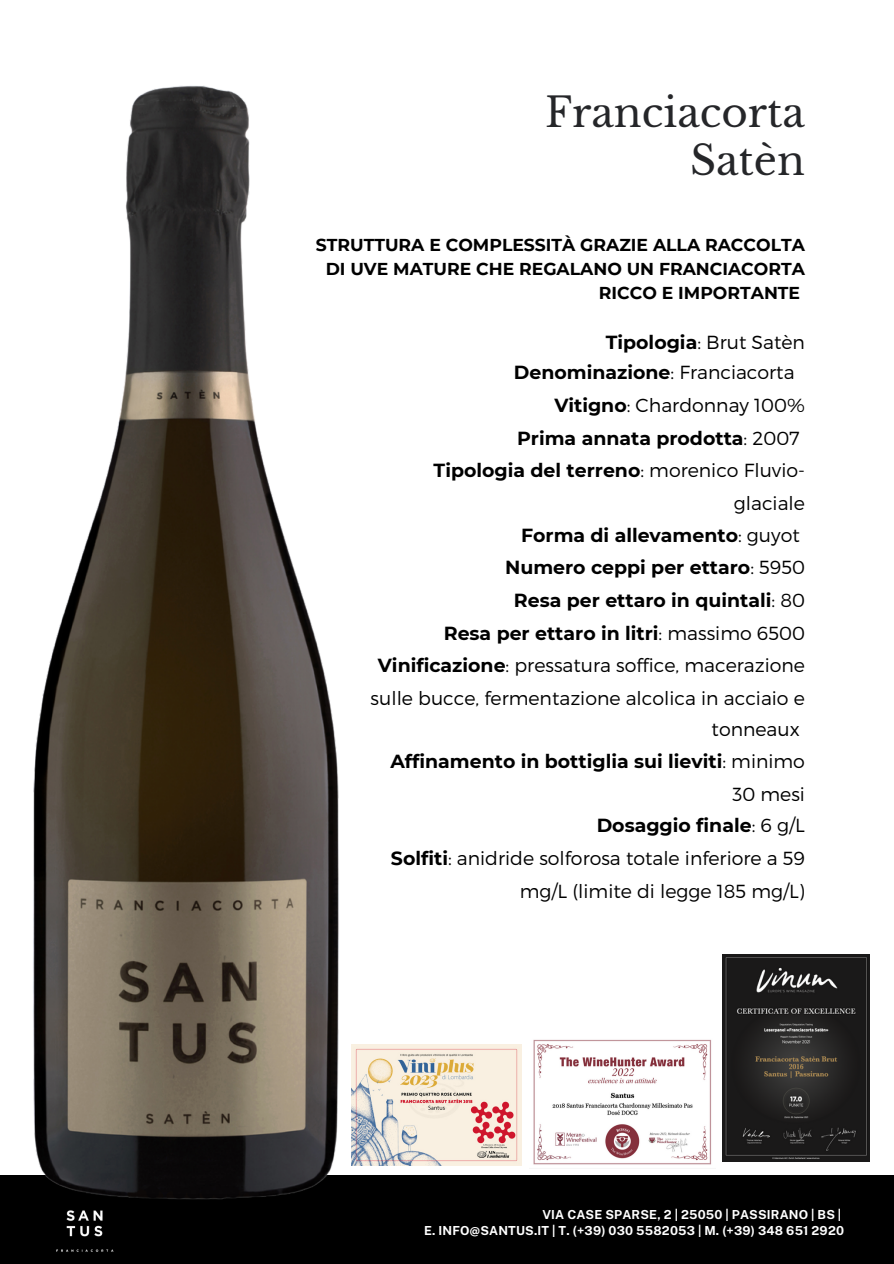
<style>
.page{position:relative;width:894px;height:1264px;background:#fff}
.page>*{position:absolute;margin:0;border:0;box-sizing:border-box;transform-origin:0 0}
.t1{font:40.5px/48.2px "Libre Baskerville";color:#252629;text-align:right}
.t2{font:300 18.9px/32.4px "Montserrat";color:#000}
.t3{font:700 17.25px/23.7px "Montserrat";color:#000;text-align:right}
.t4{font:700 12.45px/16.5px "Public Sans";letter-spacing:.015em;color:#fff;text-align:right}
.s1{font-weight:700}
</style>
<div class="page">
<div style="left:0;top:1175px;width:893px;height:88px;background:#000"></div>
<img style="left:33px;top:85px;width:793px;height:1167px">
<img style="left:722px;top:954px;width:147px;height:207px">
<img style="left:529px;top:1036px;width:186px;height:132px">
<img style="left:351px;top:1044px;width:170px;height:121px">
<h1 class="t1" style="left:545px;top:89px;width:261px">Franciacorta<br>Satèn</h1>
<p class="t3" style="left:316px;top:233px;width:490px">STRUTTURA E COMPLESSITÀ GRAZIE ALLA RACCOLTA<br>DI UVE MATURE CHE REGALANO UN FRANCIACORTA<br>RICCO E IMPORTANTE</p>
<p class="t2" style="left:514px;top:326px;width:292px;line-height:30.5px;text-indent:92px"><span class="s1">Tipologia</span>: Brut Satèn<br><span class="s1">Denominazione</span>: Franciacorta</p>
<p class="t2" style="left:370px;top:388px;width:435px;text-align:right"><span class="s1">Vitigno</span>: Chardonnay 100%<br><span class="s1">Prima annata prodotta</span>: 2007<br><span class="s1">Tipologia del terreno</span>: morenico Fluvio&shy;glaciale<br><span class="s1">Forma di allevamento</span>: guyot<br><span class="s1">Numero ceppi per ettaro</span>: 5950<br><span class="s1">Resa per ettaro in quintali</span>: 80<br><span class="s1">Resa per ettaro in litri</span>: massimo 6500<br><span class="s1">Vinificazione</span>: pressatura soffice, macerazione sulle bucce, fermentazione alcolica in acciaio e tonneaux<br><span class="s1">Affinamento in bottiglia sui lieviti</span>: minimo<br>30 mesi<br><span class="s1">Dosaggio finale</span>: 6 g/L<br><span class="s1">Solfiti</span>: anidride solforosa totale inferiore a 59 mg/L (limite di legge 185 mg/L)</p>
<p class="t4" style="left:424px;top:1205px;width:421px">VIA CASE SPARSE, 2 | 25050 | PASSIRANO | BS |<br>E. INFO@SANTUS.IT | T. (+39) 030 5582053 | M. (+39) 348 651 2920</p>
</div>
